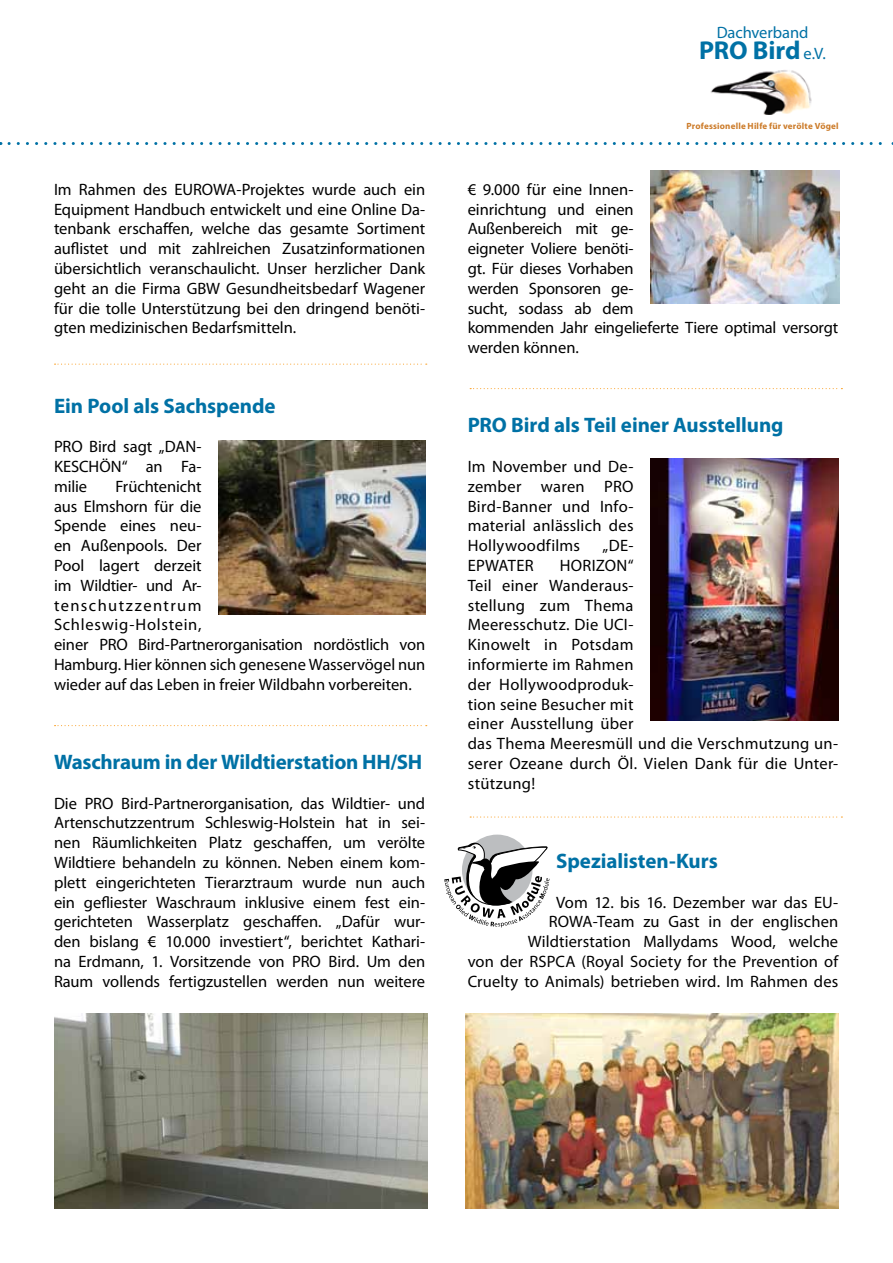
<style>
.page{position:relative;width:893px;height:1263px;background:#fff}
.page>*{position:absolute;margin:0;border:0;box-sizing:border-box;transform-origin:0 0}
.t1{font:700 25.95px "Myriad Pro";letter-spacing:-.005em;color:#0071a5}
.t2{font:700 21px "Myriad Pro";letter-spacing:-.005em;color:#0071a5}
.t3{font:16.5px/19.8px "Myriad Pro";color:#000;text-align:justify}
.t4{font:16.5px "Myriad Pro";letter-spacing:-.005em;color:#0071a5}
.t5{font:700 9px "Myriad Pro";letter-spacing:.02em;color:#cc7b29}
.s1{font-weight:400;font-size:16.5px}
</style>
<div class="page">
<svg style="left:9px;top:142px;width:884px;height:3px"></svg>
<svg style="left:55px;top:364px;width:372px;height:1px"></svg>
<svg style="left:470px;top:388px;width:372px;height:1px"></svg>
<svg style="left:470px;top:816px;width:372px;height:2px"></svg>
<svg style="left:55px;top:725px;width:372px;height:1px"></svg>
<img style="left:219px;top:440px;width:206px;height:174px">
<img style="left:651px;top:458px;width:188px;height:262px">
<img style="left:651px;top:170px;width:188px;height:133px">
<img style="left:54px;top:1013px;width:373px;height:196px">
<img style="left:466px;top:1013px;width:373px;height:196px">
<svg style="left:444px;top:838px;width:105px;height:89px"></svg>
<img style="left:710px;top:70px;width:102px;height:44px">
<p class="t3" style="left:54px;top:179px;width:373px">Im Rahmen des EUROWA-Projektes wurde auch ein Equipment Handbuch entwickelt und eine Online Da&shy;tenbank erschaffen, welche das gesamte Sortiment auflistet und mit zahlreichen Zusatzinformationen übersichtlich veranschaulicht. Unser herzlicher Dank geht an die Firma GBW Gesundheitsbedarf Wagener für die tolle Unterstützung bei den dringend benöti&shy;gten medizinischen Bedarfsmitteln.</p>
<p class="t2" style="left:54px;top:392px;width:223px">Ein Pool als Sachspende</p>
<p class="t3" style="left:54px;top:436px;width:149px">PRO Bird sagt „DAN-KESCHÖN“ an Fa&shy;milie</p>
<p class="t3" style="left:54px;top:476px;width:373px;text-align:left;text-indent:61px">Früchtenicht<br>aus Elmshorn für die<br>Spende eines neu-<br>en Außenpools. Der<br>Pool lagert derzeit<br>im Wildtier- und Ar-<br>tenschutzzentrum<br>Schleswig-Holstein,<br>einer PRO Bird-Partnerorganisation nordöstlich von<br>Hamburg. Hier können sich genesene Wasservögel nun wieder auf das Leben in freier Wildbahn vorbereiten.</p>
<p class="t2" style="left:54px;top:748px;width:370px">Waschraum in der Wildtierstation HH/SH</p>
<p class="t3" style="left:54px;top:793px;width:373px">Die PRO Bird-Partnerorganisation, das Wildtier- und Artenschutzzentrum Schleswig-Holstein hat in sei&shy;nen Räumlichkeiten Platz geschaffen, um verölte Wildtiere behandeln zu können. Neben einem kom&shy;plett eingerichteten Tierarztraum wurde nun auch ein gefliester Waschraum inklusive einem fest ein&shy;gerichteten Wasserplatz geschaffen. „Dafür wur&shy;den bislang € 10.000 investiert“, berichtet Kathari&shy;na Erdmann, 1. Vorsitzende von PRO Bird. Um den Raum vollends fertigzustellen werden nun weitere</p>
<p class="t4" style="left:717px;top:22px;width:93px">Dachverband</p>
<h1 class="t1" style="left:699px;top:33px;width:128px">PRO Bird <span class="s1">e.V.</span></h1>
<p class="t5" style="left:686px;top:121px;width:154px">Professionelle Hilfe für verölte Vögel</p>
<p class="t3" style="left:468px;top:179px;width:372px;text-align:left">€ 9.000 für eine Innen-<br>einrichtung und einen<br>Außenbereich mit ge-<br>eigneter Voliere benöti-<br>gt. Für dieses Vorhaben<br>werden Sponsoren ge-<br>sucht, sodass ab dem<br>kommenden Jahr eingelieferte Tiere optimal versorgt werden können.</p>
<p class="t2" style="left:468px;top:412px;width:317px">PRO Bird als Teil einer Ausstellung</p>
<p class="t3" style="left:468px;top:456px;width:167px">Im November und De&shy;zember waren PRO Bird-Banner und Info&shy;material anlässlich des Hollywoodfilms</p>
<p class="t3" style="left:602px;top:535px;width:33px">„DE-</p>
<p class="t3" style="left:468px;top:555px;width:372px;text-align:left;text-indent:92px">HORIZON“<br>Teil einer Wanderaus-<br>stellung zum Thema<br>Meeresschutz. Die UCI-<br>Kinowelt in Potsdam<br>informierte im Rahmen<br>der Hollywoodproduk-<br>tion seine Besucher mit<br>einer Ausstellung über<br>das Thema Meeresmüll und die Verschmutzung un&shy;serer Ozeane durch Öl. Vielen Dank für die Unter&shy;stützung!</p>
<p class="t3" style="left:468px;top:555px;width:67px">EPWATER</p>
<p class="t2" style="left:556px;top:847px;width:163px">Spezialisten-Kurs</p>
<p class="t3" style="left:468px;top:892px;width:372px;text-align:right">Vom 12. bis 16. Dezember war das EU-ROWA-Team zu Gast in der englischen Wildtierstation Mallydams Wood, welche<br>von der RSPCA (Royal Society for the Prevention of Cruelty to Animals) betrieben wird. Im Rahmen des</p>
</div>
